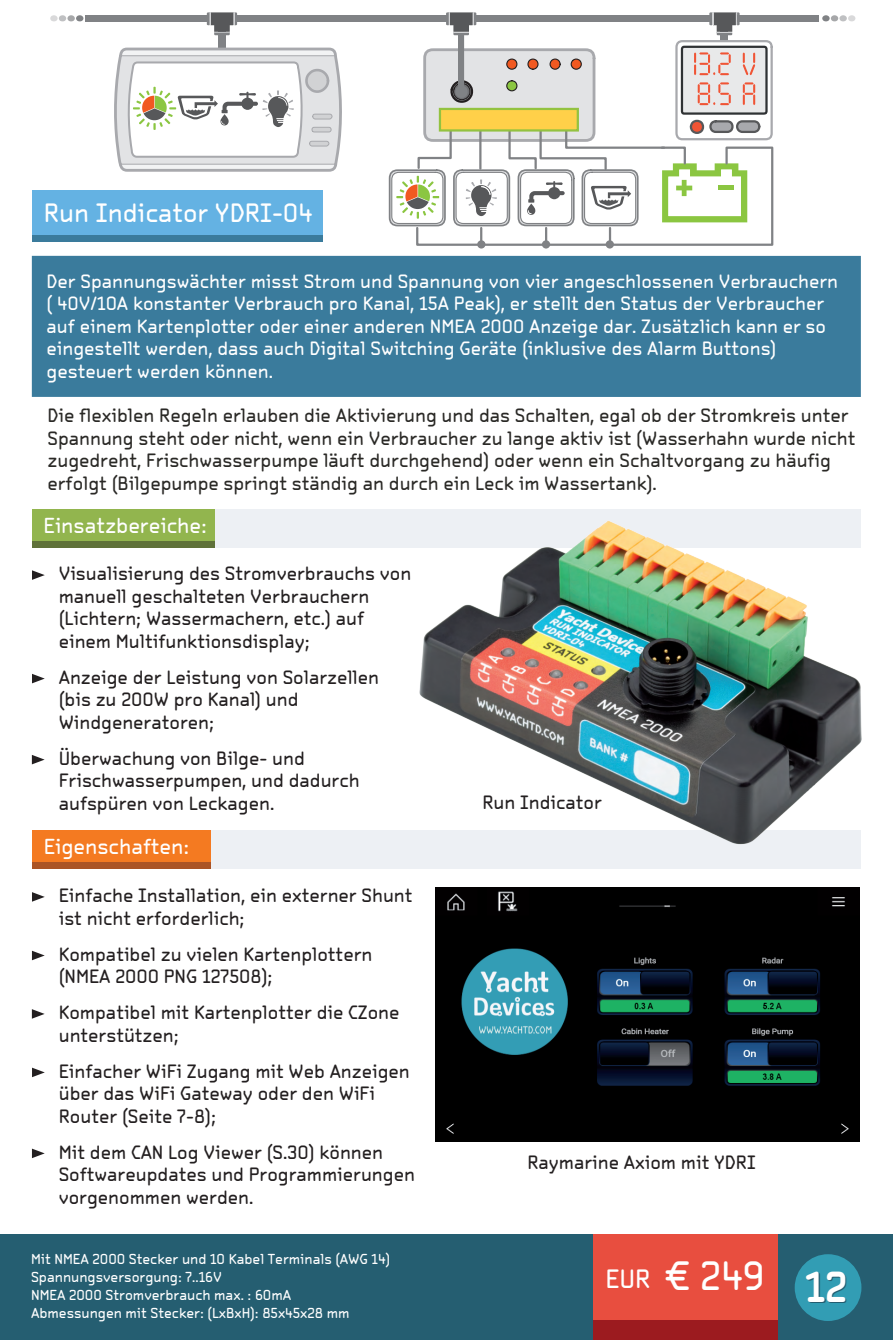
<style>
.page{position:relative;width:893px;height:1340px;background:#fff}
.page>*{position:absolute;margin:0;border:0;box-sizing:border-box;transform-origin:0 0}
.t1{font:700 40.5px "OCRA Tribute Com";color:#fff}
.t2{font:38.25px "OCRA Tribute Com";color:#fff}
.t3{font:24.75px "OCRA Tribute Com";color:#fff}
.t4{font:20.25px "OCRA Tribute Com";color:#fff}
.t5{font:18px/22.5px "OCRA Tribute Com";color:#231f20}
.t6{font:18px/22.5px "OCRA Tribute Com";color:#fff}
.t7{font:18px/22.5px "OCRA Tribute Com";color:#2a2926}
.t8{font:13.5px/18px "OCRA Tribute Com";color:#fff}
.s1{font-size:24.75px}
</style>
<div class="page">
<div style="left:0;top:1234px;width:893px;height:105px;background:#255e71"></div>
<div style="left:593px;top:1234px;width:184px;height:105px;background:#e84e3f"></div>
<div style="left:593px;top:1320px;width:184px;height:19px;background:#9c1b1f"></div>
<div style="left:795px;top:1254px;width:66px;height:66px;background:#329db4;border-radius:50%"></div>
<div style="left:32px;top:190px;width:291px;height:45px;background:#64b2e3"></div>
<div style="left:32px;top:235px;width:291px;height:7px;background:#3a7b9c"></div>
<svg style="left:822px;top:15px;width:33px;height:6px"></svg>
<div style="left:85px;top:15px;width:734px;height:6px;background:#808285"></div>
<svg style="left:50px;top:15px;width:33px;height:6px"></svg>
<svg style="left:115px;top:12px;width:227px;height:160px"></svg>
<div style="left:477px;top:240px;width:8px;height:8px;background:#808285;border-radius:50%"></div>
<div style="left:542px;top:240px;width:8px;height:8px;background:#808285;border-radius:50%"></div>
<div style="left:606px;top:240px;width:8px;height:8px;background:#808285;border-radius:50%"></div>
<svg style="left:390px;top:12px;width:384px;height:235px"></svg>
<div style="left:439px;top:108px;width:140px;height:24px;background:#ffd049;border:2px solid #93c240"></div>
<div style="left:32px;top:256px;width:829px;height:141px;background:#3a7b9c"></div>
<svg style="left:32px;top:570px;width:13px;height:10px"></svg>
<svg style="left:32px;top:673px;width:13px;height:10px"></svg>
<svg style="left:32px;top:755px;width:13px;height:9px"></svg>
<svg style="left:32px;top:892px;width:13px;height:9px"></svg>
<svg style="left:32px;top:950px;width:13px;height:10px"></svg>
<svg style="left:32px;top:1009px;width:13px;height:9px"></svg>
<svg style="left:32px;top:1067px;width:13px;height:10px"></svg>
<svg style="left:32px;top:1148px;width:13px;height:10px"></svg>
<div style="left:32px;top:509px;width:182px;height:32px;background:#92b54e"></div>
<div style="left:32px;top:541px;width:182px;height:6px;background:#5f7139"></div>
<div style="left:32px;top:830px;width:179px;height:32px;background:#f47a21"></div>
<div style="left:32px;top:862px;width:179px;height:6px;background:#ab5425"></div>
<img style="left:436px;top:1040px;width:423px;height:101px">
<img style="left:85px;top:288px;width:777px;height:752px">
<h3 class="t3" style="left:44px;top:197px;width:270px">Run Indicator YDRI-04</h3>
<p class="t6" style="left:47px;top:270px;width:793px">Der Spannungswächter misst Strom und Spannung von vier angeschlossenen Verbrauchern ( 40V/10A konstanter Verbrauch pro Kanal, 15A Peak), er stellt den Status der Verbraucher auf einem Kartenplotter oder einer anderen NMEA 2000 Anzeige dar. Zusätzlich kann er so eingestellt werden, dass auch Digital Switching Geräte (inklusive des Alarm Buttons) gesteuert werden können.</p>
<p class="t7" style="left:47px;top:405px;width:809px">Die flexiblen Regeln erlauben die Aktivierung und das Schalten, egal ob der Stromkreis unter Spannung steht oder nicht, wenn ein Verbraucher zu lange aktiv ist (Wasserhahn wurde nicht zugedreht, Frischwasserpumpe läuft durchgehend) oder wenn ein Schaltvorgang zu häufig erfolgt (Bilgepumpe springt ständig an durch ein Leck im Wassertank).</p>
<p class="t4" style="left:44px;top:513px;width:165px">Einsatzbereiche:</p>
<p class="t5" style="left:59px;top:562px;width:354px">Visualisierung des Stromverbrauchs von manuell geschalteten Verbrauchern (Lichtern; Wassermachern, etc.) auf einem Multifunktionsdisplay;</p>
<p class="t5" style="left:59px;top:666px;width:322px">Anzeige der Leistung von Solarzellen (bis zu 200W pro Kanal) und<br>Windgeneratoren;</p>
<p class="t5" style="left:59px;top:747px;width:302px">Überwachung von Bilge- und<br>Frischwasserpumpen, und dadurch aufspüren von Leckagen.</p>
<p class="t4" style="left:44px;top:833px;width:147px">Eigenschaften:</p>
<p class="t5" style="left:59px;top:884px;width:355px">Einfache Installation, ein externer Shunt ist nicht erforderlich;</p>
<p class="t5" style="left:59px;top:943px;width:315px">Kompatibel zu vielen Kartenplottern (NMEA 2000 PNG 127508);</p>
<p class="t5" style="left:59px;top:1001px;width:342px">Kompatibel mit Kartenplotter die CZone unterstützen;</p>
<p class="t5" style="left:59px;top:1060px;width:353px">Einfacher WiFi Zugang mit Web Anzeigen über das WiFi Gateway oder den WiFi<br>Router (Seite 7-8);</p>
<p class="t5" style="left:59px;top:1141px;width:358px">Mit dem CAN Log Viewer (S.30) können<br>Softwareupdates und Programmierungen vorgenommen werden.</p>
<p class="t5" style="left:482px;top:791px;width:121px">Run Indicator</p>
<p class="t5" style="left:527px;top:1151px;width:230px">Raymarine Axiom mit YDRI</p>
<p class="t8" style="left:31px;top:1249px;width:361px">Mit NMEA 2000 Stecker und 10 Kabel Terminals (AWG 14)<br>Spannungsversorgung: 7..16V<br>NMEA 2000 Stromverbrauch max. : 60mA<br>Abmessungen mit Stecker: (LxBxH): 85x45x28 mm</p>
<h2 class="t2" style="left:606px;top:1251px;width:161px"><span class="s1">EUR</span> € 249</h2>
<h1 class="t1" style="left:806px;top:1261px;width:43px">12</h1>
</div>
